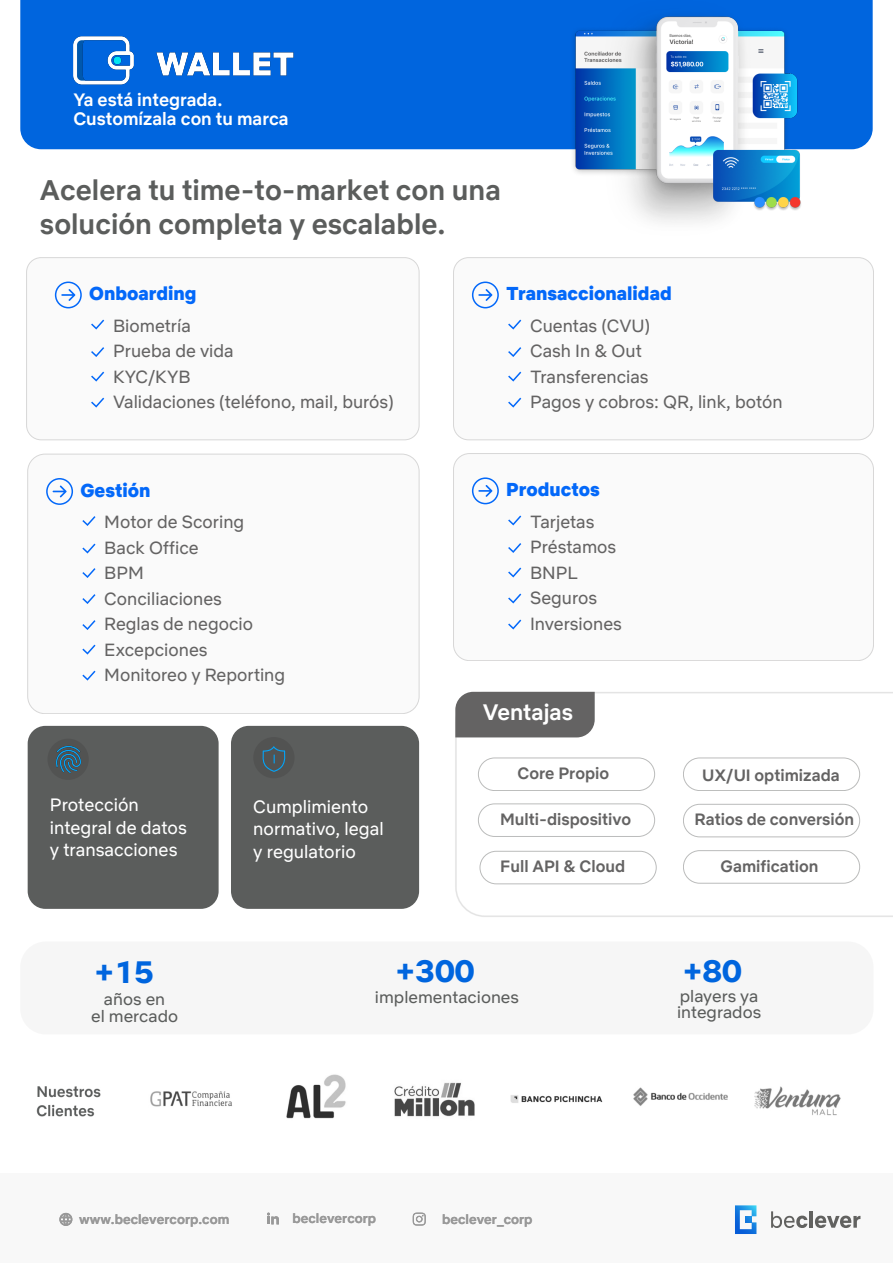
<style>
.page{position:relative;width:893px;height:1263px;background:#fff}
.page>*{position:absolute;margin:0;border:0;box-sizing:border-box;transform-origin:0 0}
.t1{font:700 31.2px "Netflix Sans";color:#0065de;scale:1.04 1}
.t2{font:500 28.5px/34.2px "Netflix Sans";color:#5b5d5c}
.t3{font:500 22.5px "Netflix Sans";color:#fff}
.t4{font:900 18.75px "Netflix Sans";color:#0368f9}
.t5{font:18px/22.5px "Netflix Sans";color:#fff}
.t6{font:500 18px/19px "Netflix Sans";color:#fff}
.t7{font:17.7px/25.5px "Netflix Sans";color:#646363}
.t8{font:16.65px/16.6px "Netflix Sans";color:#5b5d5c;text-align:center;scale:1.04 1}
.t9{font:500 16.5px "Netflix Sans";color:#646363}
.t10{font:500 13.5px "Netflix Sans";color:#999}
</style>
<div class="page">
<div style="left:20px;top:0;width:853px;height:149px;background:#0065de"></div>
<img style="left:72px;top:28px;width:222px;height:64px">
<img style="left:491px;top:0;width:369px;height:223px">
<div style="left:27px;top:258px;width:392px;height:182px;background:#fafafa;border-radius:15px"></div>
<div style="left:26px;top:257px;width:393px;height:183px;border:1px solid #646363;border-radius:15px"></div>
<div style="left:55px;top:282px;width:27px;height:26px;border:2px solid #0368f9;border-radius:50%"></div>
<svg style="left:61px;top:289px;width:14px;height:12px"></svg>
<svg style="left:91px;top:320px;width:13px;height:10px"></svg>
<svg style="left:91px;top:347px;width:13px;height:10px"></svg>
<svg style="left:91px;top:372px;width:13px;height:10px"></svg>
<svg style="left:91px;top:398px;width:13px;height:10px"></svg>
<div style="left:453px;top:258px;width:420px;height:182px;background:#fafafa;border-radius:15px"></div>
<div style="left:453px;top:257px;width:421px;height:183px;border:1px solid #646363;border-radius:15px"></div>
<div style="left:472px;top:282px;width:27px;height:26px;border:2px solid #0368f9;border-radius:50%"></div>
<svg style="left:478px;top:289px;width:14px;height:12px"></svg>
<svg style="left:508px;top:320px;width:13px;height:10px"></svg>
<svg style="left:508px;top:347px;width:13px;height:10px"></svg>
<svg style="left:508px;top:372px;width:13px;height:10px"></svg>
<svg style="left:508px;top:398px;width:13px;height:10px"></svg>
<div style="left:453px;top:453px;width:420px;height:208px;background:#fafafa;border-radius:16px"></div>
<div style="left:453px;top:453px;width:421px;height:208px;border:1px solid #646363;border-radius:16px"></div>
<div style="left:472px;top:477px;width:27px;height:27px;border:2px solid #0368f9;border-radius:50%"></div>
<svg style="left:478px;top:485px;width:14px;height:12px"></svg>
<svg style="left:508px;top:515px;width:13px;height:10px"></svg>
<svg style="left:508px;top:543px;width:13px;height:10px"></svg>
<svg style="left:508px;top:567px;width:13px;height:10px"></svg>
<svg style="left:508px;top:593px;width:13px;height:10px"></svg>
<svg style="left:508px;top:620px;width:13px;height:9px"></svg>
<div style="left:28px;top:454px;width:391px;height:260px;background:#fafafa;border-radius:17px"></div>
<div style="left:27px;top:454px;width:392px;height:260px;border:1px solid #646363;border-radius:17px"></div>
<div style="left:28px;top:726px;width:191px;height:183px;background:#5b5d5c;border-radius:18px"></div>
<div style="left:231px;top:726px;width:188px;height:183px;background:#5b5d5c;border-radius:18px"></div>
<div style="left:46px;top:478px;width:27px;height:27px;border:2px solid #0368f9;border-radius:50%"></div>
<svg style="left:53px;top:485px;width:14px;height:12px"></svg>
<svg style="left:82px;top:516px;width:14px;height:10px"></svg>
<svg style="left:82px;top:544px;width:14px;height:9px"></svg>
<svg style="left:82px;top:568px;width:14px;height:10px"></svg>
<svg style="left:82px;top:594px;width:14px;height:10px"></svg>
<svg style="left:82px;top:620px;width:14px;height:10px"></svg>
<svg style="left:82px;top:645px;width:14px;height:10px"></svg>
<svg style="left:82px;top:671px;width:14px;height:10px"></svg>
<svg style="left:456px;top:692px;width:437px;height:224px"></svg>
<div style="left:478px;top:757px;width:177px;height:34px;border:1px solid #5b5d5c;border-radius:16px"></div>
<div style="left:480px;top:851px;width:177px;height:33px;border:1px solid #5b5d5c;border-radius:16px"></div>
<div style="left:478px;top:803px;width:177px;height:34px;border:1px solid #5b5d5c;border-radius:16px"></div>
<div style="left:683px;top:757px;width:177px;height:34px;border:1px solid #5b5d5c;border-radius:16px"></div>
<div style="left:683px;top:804px;width:177px;height:33px;border:1px solid #5b5d5c;border-radius:16px"></div>
<div style="left:683px;top:850px;width:177px;height:34px;border:1px solid #5b5d5c;border-radius:16px"></div>
<div style="left:455px;top:692px;width:140px;height:45px;background:#646363"></div>
<div style="left:0;top:1174px;width:893px;height:89px;background:#f8f8f8"></div>
<svg style="left:413px;top:1212px;width:13px;height:13px"></svg>
<svg style="left:267px;top:1212px;width:12px;height:12px"></svg>
<div style="left:59px;top:1213px;width:13px;height:13px;border:2px solid #999;border-radius:50%"></div>
<svg style="left:61px;top:1212px;width:10px;height:14px"></svg>
<svg style="left:771px;top:1211px;width:36px;height:17px"></svg>
<hr style="left:809px;top:1211px;width:4px;height:17px;background:#626260">
<svg style="left:815px;top:1215px;width:45px;height:13px"></svg>
<svg style="left:735px;top:1205px;width:21px;height:29px"></svg>
<img style="left:36px;top:1074px;width:805px;height:45px">
<div style="left:47px;top:739px;width:42px;height:41px;background:#4d4d4d;border-radius:50%"></div>
<img style="left:56px;top:746px;width:25px;height:27px">
<div style="left:253px;top:737px;width:42px;height:41px;background:#4d4d4d;border-radius:50%"></div>
<svg style="left:262px;top:746px;width:23px;height:26px"></svg>
<div style="left:20px;top:941px;width:853px;height:93px;background:#f6f6f6;border-radius:26px"></div>
<p class="t6" style="left:73px;top:91px;width:217px">Ya está integrada.<br>Customízala con tu marca</p>
<h2 class="t2" style="left:40px;top:175px;width:462px">Acelera tu time-to-market con una solución completa y escalable.</h2>
<p class="t4" style="left:89px;top:281px;width:109px">Onboarding</p>
<p class="t7" style="left:113px;top:314px;width:282px">Biometría<br>Prueba de vida<br>KYC/KYB<br>Validaciones (teléfono, mail, burós)</p>
<p class="t4" style="left:81px;top:477px;width:72px">Gestión</p>
<p class="t7" style="left:104px;top:510px;width:182px">Motor de Scoring<br>Back Office<br>BPM<br>Conciliaciones<br>Reglas de negocio<br>Excepciones<br>Monitoreo y Reporting</p>
<p class="t5" style="left:50px;top:795px;width:139px">Protección integral de datos y transacciones</p>
<p class="t5" style="left:253px;top:796px;width:132px">Cumplimiento normativo, legal y regulatorio</p>
<p class="t4" style="left:506px;top:281px;width:167px">Transaccionalidad</p>
<p class="t7" style="left:530px;top:314px;width:254px">Cuentas (CVU)<br>Cash In &amp; Out<br>Transferencias<br>Pagos y cobros: QR, link, botón</p>
<p class="t4" style="left:506px;top:477px;width:95px">Productos</p>
<p class="t7" style="left:530px;top:510px;width:93px">Tarjetas<br>Préstamos<br>BNPL<br>Seguros<br>Inversiones</p>
<p class="t3" style="left:483px;top:697px;width:92px">Ventajas</p>
<p class="t9" style="left:518px;top:762px;width:93px">Core Propio</p>
<p class="t9" style="left:500px;top:808px;width:132px">Multi-dispositivo</p>
<p class="t9" style="left:500px;top:855px;width:126px">Full API &amp; Cloud</p>
<p class="t9" style="left:702px;top:763px;width:139px">UX/UI optimizada</p>
<p class="t9" style="left:694px;top:808px;width:161px">Ratios de conversión</p>
<p class="t9" style="left:721px;top:855px;width:99px">Gamification</p>
<h1 class="t1" style="left:95px;top:951px;width:59px">+15</h1>
<p class="t8" style="left:91px;top:992px;width:85px">años en<br>el mercado</p>
<h1 class="t1" style="left:395px;top:949px;width:78px">+300</h1>
<p class="t8" style="left:375px;top:990px;width:140px">implementaciones</p>
<p class="t10" style="left:79px;top:1209px;width:152px">www.beclevercorp.com</p>
<p class="t10" style="left:293px;top:1209px;width:85px">beclevercorp</p>
<p class="t10" style="left:442px;top:1210px;width:92px">beclever_corp</p>
<h1 class="t1" style="left:683px;top:950px;width:59px">+80</h1>
<p class="t8" style="left:677px;top:989px;width:82px;text-align:left">players ya integrados</p>
</div>
